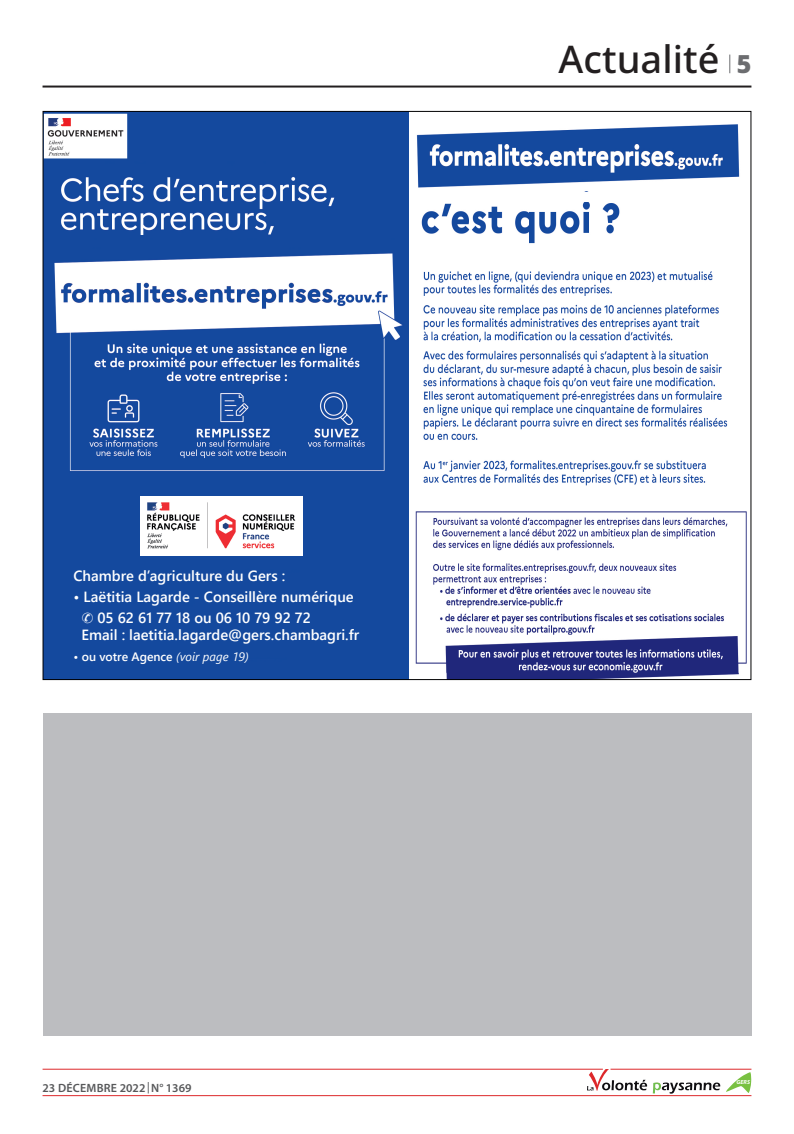
<style>
.page{position:relative;width:794px;height:1134px;background:#fff}
.page>*{position:absolute;margin:0;border:0;box-sizing:border-box;transform-origin:0 0}
.t1{font:500 38px "Noto Sans";color:#231f20}
.t2{font:600 14.7px/20.7px "Segoe UI";color:#fff}
.t3{font:600 12.2px "Segoe UI";color:#fff}
.t4{font:600 12px "Myriad Pro";letter-spacing:.01em;color:#57585a}
.t5{font:italic 700 5.9px "Myriad Pro";color:#fff}
.s1{font-weight:400;font-style:italic}
.s2{font-weight:900;font-size:25px;color:#6c6d70}
</style>
<div class="page">
<svg style="left:729px;top:55px;width:1px;height:18px"></svg>
<hr style="left:43px;top:86px;width:708px;height:2px;background:#231f20">
<hr style="left:43px;top:1069px;width:560px;height:1px;background:#dd282b">
<hr style="left:610px;top:1069px;width:141px;height:1px;background:#dd282b">
<hr style="left:43px;top:1095px;width:708px;height:1px;background:#dd282b">
<svg style="left:587px;top:1069px;width:133px;height:28px"></svg>
<svg style="left:726px;top:1072px;width:25px;height:21px"></svg>
<img style="left:45px;top:113px;width:363px;height:565px">
<img style="left:141px;top:496px;width:162px;height:60px">
<img style="left:416px;top:124px;width:331px;height:554px">
<div style="left:43px;top:714px;width:708px;height:322px;background:#bcbdc0"></div>
<svg style="left:82px;top:612px;width:11px;height:11px"></svg>
<p class="t2" style="left:73px;top:564px;width:213px">Chambre d’agriculture du Gers :</p>
<p class="t2" style="left:97px;top:585px;width:258px;text-indent:-24px">• Laëtitia Lagarde - Conseillère numérique<br>05 62 61 77 18 ou 06 10 79 92 72</p>
<p class="t2" style="left:82px;top:623px;width:279px">Email : laetitia.lagarde@gers.chambagri.fr</p>
<p class="t3" style="left:73px;top:645px;width:177px">• ou votre Agence <span class="s1">(voir page 19)</span></p>
<p class="t4" style="left:43px;top:1080px;width:151px">23 DÉCEMBRE 2022 N° 1369</p>
<h1 class="t1" style="left:558px;top:33px;width:194px">Actualité <span class="s2">5</span></h1>
<p class="t5" style="left:736px;top:1078px;width:15px">GERS</p>
</div>
